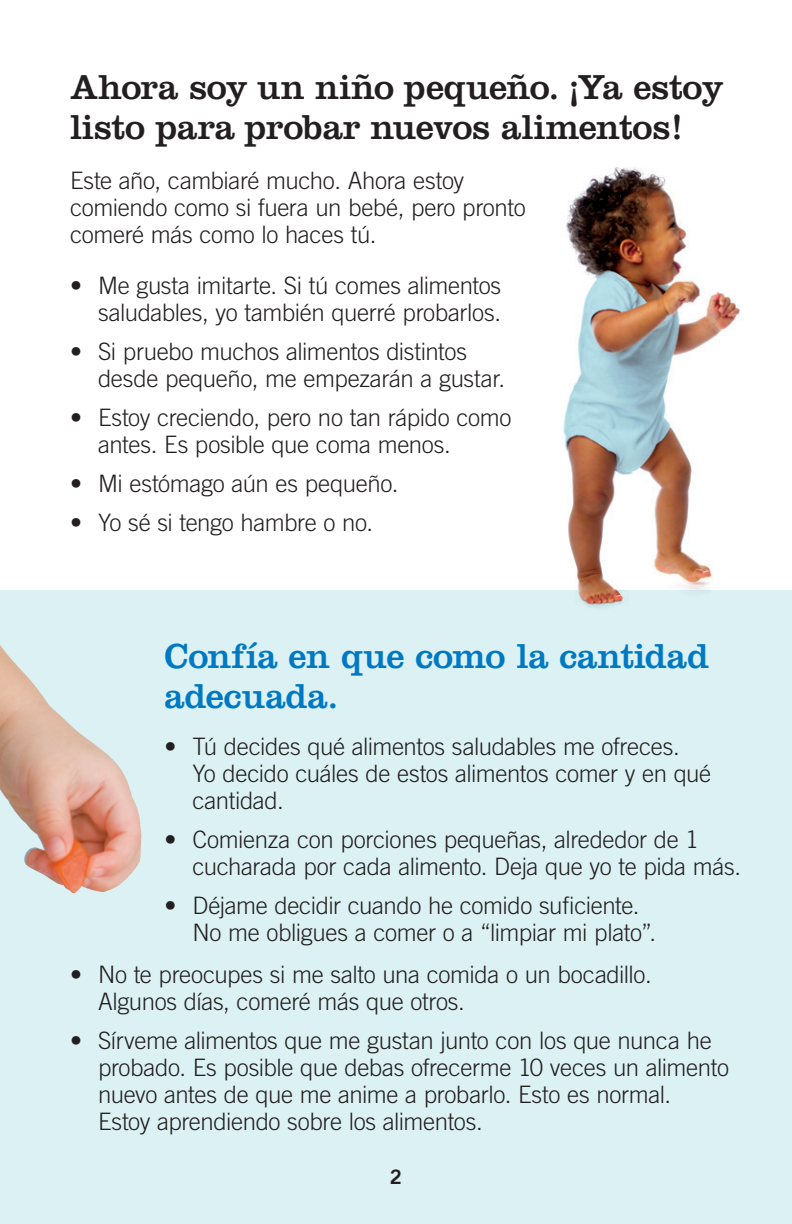
<style>
.page{position:relative;width:792px;height:1224px;background:#fff}
.page>*{position:absolute;margin:0;border:0;box-sizing:border-box;transform-origin:0 0}
.t1{font:36px/40px "Clarendon";letter-spacing:-.015em;color:#231f20}
.t2{font:36px/40px "Clarendon";color:#0079c2}
.t3{font:300 24px/27px "Trade Gothic";letter-spacing:-.015em;color:#231f20}
.t4{font:20px "Trade Gothic Bold Two";color:#231f20}
</style>
<div class="page">
<div style="left:0;top:590px;width:792px;height:634px;background:#dbf1f3"></div>
<img style="left:0;top:645px;width:142px;height:249px">
<img style="left:563px;top:167px;width:177px;height:440px">
<h2 class="t1" style="left:70px;top:67px;width:655px">Ahora soy un niño pequeño. ¡Ya estoy listo para probar nuevos alimentos!</h2>
<p class="t3" style="left:70px;top:166px;width:457px">Este año, cambiaré mucho. Ahora estoy comiendo como si fuera un bebé, pero pronto comeré más como lo haces tú.</p>
<p class="t3" style="left:70px;top:271px;width:433px;text-align:right">• Me gusta imitarte. Si tú comes alimentos saludables, yo también querré probarlos.</p>
<p class="t3" style="left:98px;top:337px;width:409px;text-indent:-28px">• Si pruebo muchos alimentos distintos desde pequeño, me empezarán a gustar.</p>
<p class="t3" style="left:98px;top:403px;width:415px;text-indent:-28px">• Estoy creciendo, pero no tan rápido como antes. Es posible que coma menos.</p>
<p class="t3" style="left:70px;top:469px;width:330px">• Mi estómago aún es pequeño.</p>
<p class="t3" style="left:70px;top:508px;width:305px">• Yo sé si tengo hambre o no.</p>
<h2 class="t2" style="left:164px;top:636px;width:546px">Confía en que como la cantidad adecuada.</h2>
<p class="t3" style="left:192px;top:732px;width:520px;text-indent:-28px">• Tú decides qué alimentos saludables me ofreces.<br>Yo decido cuáles de estos alimentos comer y en qué cantidad.</p>
<p class="t3" style="left:192px;top:825px;width:550px;text-indent:-28px">• Comienza con porciones pequeñas, alrededor de 1 cucharada por cada alimento. Deja que yo te pida más.</p>
<p class="t3" style="left:192px;top:891px;width:465px;text-indent:-28px">• Déjame decidir cuando he comido suficiente.<br>No me obligues a comer o a “limpiar mi plato”.</p>
<p class="t3" style="left:98px;top:961px;width:555px;text-indent:-28px">• No te preocupes si me salto una comida o un bocadillo.<br>Algunos días, comeré más que otros.</p>
<p class="t3" style="left:98px;top:1027px;width:632px;text-indent:-28px">• Sírveme alimentos que me gustan junto con los que nunca he probado. Es posible que debas ofrecerme 10 veces un alimento nuevo antes de que me anime a probarlo. Esto es normal.<br>Estoy aprendiendo sobre los alimentos.</p>
<p class="t4" style="left:390px;top:1164px;width:14px">2</p>
</div>
